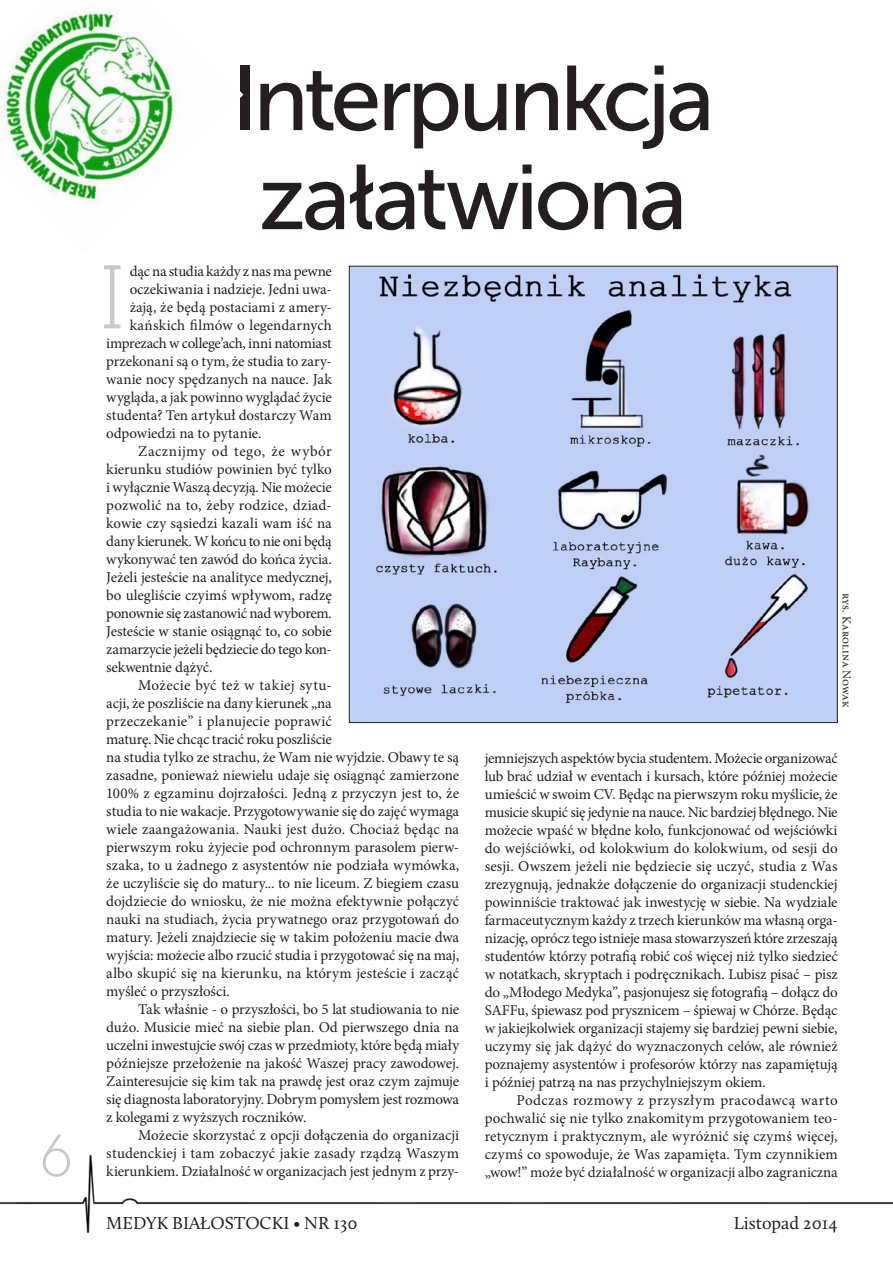
<style>
.page{position:relative;width:893px;height:1263px;background:#fff}
.page>*{position:absolute;margin:0;border:0;box-sizing:border-box;transform-origin:0 0}
.Tytul{font:91.5px "Museo Sans 500";letter-spacing:-.045em;color:#231f20}
.Styl_akapitowy_7{font:300 90px "Segoe UI";color:#c7c8ca}
.t1{font:54px "EFN Straight New";color:#c7c8ca}
.t2{font:18px "Calluna";color:#231f20}
.TXT_POD_Z_AKAP{font:15px/18px "Minion Pro";letter-spacing:-.005em;color:#231f20;text-align:justify}
.TXT_PODSTAWOWY{font:15px "Minion Pro";letter-spacing:-.005em;color:#231f20}
.TXT_PODSTAWOWY-2{font:12px "Minion Pro";letter-spacing:-.01em;color:#231f20}
</style>
<div class="page">
<img style="left:0;top:1154px;width:893px;height:79px">
<img style="left:351px;top:268px;width:485px;height:453px">
<img style="left:4px;top:10px;width:173px;height:192px">
<h3 class="t1" style="left:41px;top:1121px;width:32px">6</h3>
<p class="Tytul" style="left:231px;top:48px;width:485px">Interpunkcja</p>
<p class="Tytul" style="left:259px;top:147px;width:430px">załatwiona</p>
<p class="TXT_PODSTAWOWY" style="left:130px;top:261px;width:204px">dąc na studia każdy z nas ma pewne</p>
<p class="TXT_PODSTAWOWY" style="left:130px;top:279px;width:204px">oczekiwania i nadzieje. Jedni uwa-</p>
<p class="TXT_PODSTAWOWY" style="left:130px;top:297px;width:204px">żają, że będą postaciami z amery-</p>
<p class="TXT_PODSTAWOWY" style="left:130px;top:315px;width:204px">kańskich filmów o legendarnych</p>
<p class="TXT_PODSTAWOWY" style="left:106px;top:333px;width:227px">imprezach w college’ach, inni natomiast</p>
<p class="TXT_PODSTAWOWY" style="left:106px;top:351px;width:227px">przekonani są o tym, że studia to zary-</p>
<p class="TXT_PODSTAWOWY" style="left:106px;top:369px;width:227px">wanie nocy spędzanych na nauce. Jak</p>
<p class="TXT_PODSTAWOWY" style="left:106px;top:387px;width:227px">wygląda, a jak powinno wyglądać życie</p>
<p class="TXT_PODSTAWOWY" style="left:106px;top:405px;width:227px">studenta? Ten artykuł dostarczy Wam</p>
<p class="TXT_PODSTAWOWY" style="left:106px;top:423px;width:157px">odpowiedzi na to pytanie.</p>
<p class="TXT_POD_Z_AKAP" style="left:106px;top:442px;width:227px;text-indent:32px">Zacznijmy od tego, że wybór kierunku studiów powinien być tylko i wyłącznie Waszą decyzją. Nie możecie pozwolić na to, żeby rodzice, dziad&shy;kowie czy sąsiedzi kazali wam iść na dany kierunek. W końcu to nie oni będą wykonywać ten zawód do końca życia.<br>Jeżeli jesteście na analityce medycznej, bo ulegliście czyimś wpływom, radzę ponownie się zastanowić nad wyborem.<br>Jesteście w stanie osiągnąć to, co sobie zamarzycie jeżeli będziecie do tego kon&shy;sekwentnie dążyć.</p>
<p class="TXT_POD_Z_AKAP" style="left:106px;top:676px;width:354px;text-align:left;text-indent:32px">Możecie być też w takiej sytu-<br>acji, że poszliście na dany kierunek „na<br>przeczekanie” i planujecie poprawić<br>maturę. Nie chcąc tracić roku poszliście<br>na studia tylko ze strachu, że Wam nie wyjdzie. Obawy te są zasadne, ponieważ niewielu udaje się osiągnąć zamierzone 100% z egzaminu dojrzałości. Jedną z przyczyn jest to, że studia to nie wakacje. Przygotowywanie się do zajęć wymaga wiele zaangażowania. Nauki jest dużo. Chociaż będąc na pierwszym roku żyjecie pod ochronnym parasolem pierw&shy;szaka, to u żadnego z asystentów nie podziała wymówka, że uczyliście się do matury... to nie liceum. Z biegiem czasu dojdziecie do wniosku, że nie można efektywnie połączyć nauki na studiach, życia prywatnego oraz przygotowań do matury. Jeżeli znajdziecie się w takim położeniu macie dwa wyjścia: możecie albo rzucić studia i przygotować się na maj, albo skupić się na kierunku, na którym jesteście i zacząć myśleć o przyszłości.</p>
<p class="TXT_POD_Z_AKAP" style="left:106px;top:1000px;width:355px;text-indent:32px">Tak właśnie - o przyszłości, bo 5 lat studiowania to nie dużo. Musicie mieć na siebie plan. Od pierwszego dnia na uczelni inwestujcie swój czas w przedmioty, które będą miały późniejsze przełożenie na jakość Waszej pracy zawodowej.<br>Zainteresujcie się kim tak na prawdę jest oraz czym zajmuje się diagnosta laboratoryjny. Dobrym pomysłem jest rozmowa z kolegami z wyższych roczników.</p>
<p class="TXT_POD_Z_AKAP" style="left:106px;top:1126px;width:354px;text-indent:32px">Możecie skorzystać z opcji dołączenia do organizacji studenckiej i tam zobaczyć jakie zasady rządzą Waszym kierunkiem. Działalność w organizacjach jest jednym z przy-</p>
<p class="Styl_akapitowy_7" style="left:102px;top:234px;width:22px">I</p>
<p class="TXT_PODSTAWOWY-2" style="left:855px;top:593px;width:116px;rotate:90deg">rys. Karolina Nowak</p>
<p class="TXT_POD_Z_AKAP" style="left:485px;top:749px;width:354px">jemniejszych aspektów bycia studentem. Możecie organizować lub brać udział w eventach i kursach, które później możecie umieścić w swoim CV. Będąc na pierwszym roku myślicie, że musicie skupić się jedynie na nauce. Nic bardziej błędnego. Nie możecie wpaść w błędne koło, funkcjonować od wejściówki do wejściówki, od kolokwium do kolokwium, od sesji do sesji. Owszem jeżeli nie będziecie się uczyć, studia z Was zrezygnują, jednakże dołączenie do organizacji studenckiej powinniście traktować jak inwestycję w siebie. Na wydziale farmaceutycznym każdy z trzech kierunków ma własną orga&shy;nizację, oprócz tego istnieje masa stowarzyszeń które zrzeszają studentów którzy potrafią robić coś więcej niż tylko siedzieć w notatkach, skryptach i podręcznikach. Lubisz pisać – pisz do „Młodego Medyka”, pasjonujesz się fotografią – dołącz do SAFFu, śpiewasz pod prysznicem – śpiewaj w Chórze. Będąc w jakiejkolwiek organizacji stajemy się bardziej pewni siebie, uczymy się jak dążyć do wyznaczonych celów, ale również poznajemy asystentów i profesorów którzy nas zapamiętują i później patrzą na nas przychylniejszym okiem.</p>
<p class="TXT_POD_Z_AKAP" style="left:485px;top:1091px;width:354px;text-indent:32px">Podczas rozmowy z przyszłym pracodawcą warto pochwalić się nie tylko znakomitym przygotowaniem teo&shy;retycznym i praktycznym, ale wyróżnić się czymś więcej, czymś co spowoduje, że Was zapamięta. Tym czynnikiem „wow!” może być działalność w organizacji albo zagraniczna</p>
<p class="t2" style="left:106px;top:1212px;width:253px">MEDYK BIAŁOSTOCKI • NR 130</p>
<p class="t2" style="left:734px;top:1212px;width:106px">Listopad 2014</p>
</div>
